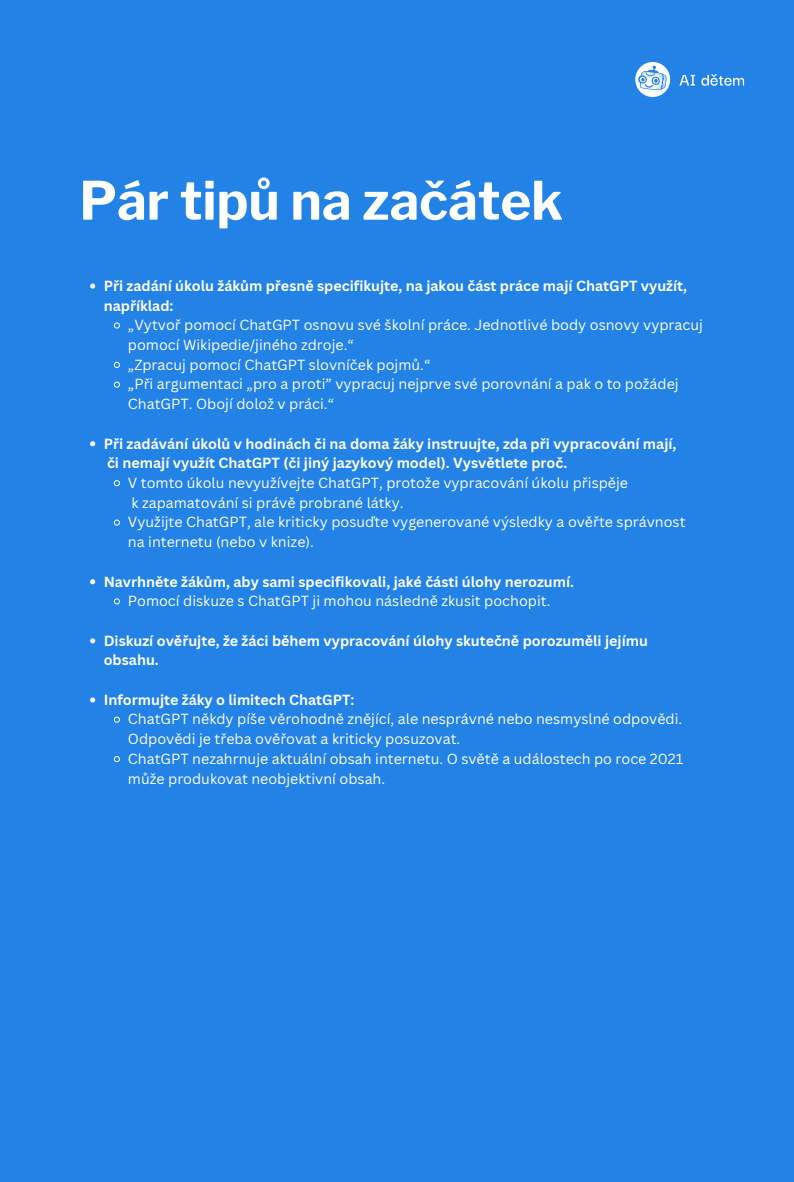
<style>
.page{position:relative;width:794px;height:1182px;background:#fff}
.page>*{position:absolute;margin:0;border:0;box-sizing:border-box;transform-origin:0 0}
.t1{font:700 52.5px "Libre Franklin";color:#fff}
.t2{font:14.25px/19.7px "Canva Sans";color:#fff}
.t3{font:700 14.25px/19.7px "Canva Sans";color:#fff}
</style>
<div class="page">
<div style="left:0;top:0;width:793px;height:1181px;background:#2282e6"></div>
<svg style="left:90px;top:283px;width:5px;height:5px"></svg>
<svg style="left:114px;top:322px;width:6px;height:7px"></svg>
<svg style="left:114px;top:361px;width:6px;height:7px"></svg>
<svg style="left:114px;top:381px;width:6px;height:7px"></svg>
<svg style="left:90px;top:441px;width:5px;height:5px"></svg>
<svg style="left:114px;top:480px;width:6px;height:6px"></svg>
<svg style="left:114px;top:519px;width:6px;height:6px"></svg>
<svg style="left:90px;top:579px;width:5px;height:5px"></svg>
<svg style="left:114px;top:598px;width:6px;height:6px"></svg>
<svg style="left:90px;top:638px;width:5px;height:5px"></svg>
<svg style="left:90px;top:697px;width:5px;height:5px"></svg>
<svg style="left:114px;top:716px;width:6px;height:6px"></svg>
<svg style="left:114px;top:756px;width:6px;height:6px"></svg>
<img style="left:635px;top:62px;width:109px;height:34px">
<h1 class="t1" style="left:79px;top:169px;width:485px">Pár tipů na začátek</h1>
<p class="t3" style="left:104px;top:275px;width:584px">Při zadání úkolu žákům přesně specifikujte, na jakou část práce mají ChatGPT využít, například:</p>
<p class="t2" style="left:128px;top:315px;width:576px">„Vytvoř pomocí ChatGPT osnovu své školní práce. Jednotlivé body osnovy vypracuj pomocí Wikipedie/jiného zdroje.“<br>„Zpracuj pomocí ChatGPT slovníček pojmů.“<br>„Při argumentaci „pro a proti” vypracuj nejprve své porovnání a pak o to požádej ChatGPT. Obojí dolož v práci.“</p>
<p class="t3" style="left:104px;top:433px;width:574px">Při zadávání úkolů v hodinách či na doma žáky instruujte, zda při vypracování mají, či nemají využít ChatGPT (či jiný jazykový model). Vysvětlete proč.</p>
<p class="t2" style="left:128px;top:472px;width:559px">V tomto úkolu nevyužívejte ChatGPT, protože vypracování úkolu přispěje<br>k zapamatování si právě probrané látky.<br>Využijte ChatGPT, ale kriticky posuďte vygenerované výsledky a ověřte správnost na internetu (nebo v knize).</p>
<p class="t3" style="left:104px;top:571px;width:472px">Navrhněte žákům, aby sami specifikovali, jaké části úlohy nerozumí.</p>
<p class="t2" style="left:128px;top:590px;width:424px">Pomocí diskuze s ChatGPT ji mohou následně zkusit pochopit.</p>
<p class="t3" style="left:104px;top:630px;width:545px">Diskuzí ověřujte, že žáci během vypracování úlohy skutečně porozuměli jejímu obsahu.</p>
<p class="t3" style="left:104px;top:689px;width:252px">Informujte žáky o limitech ChatGPT:</p>
<p class="t2" style="left:128px;top:709px;width:556px">ChatGPT někdy píše věrohodně znějící, ale nesprávné nebo nesmyslné odpovědi.<br>Odpovědi je třeba ověřovat a kriticky posuzovat.<br>ChatGPT nezahrnuje aktuální obsah internetu. O světě a událostech po roce 2021 může produkovat neobjektivní obsah.</p>
</div>
